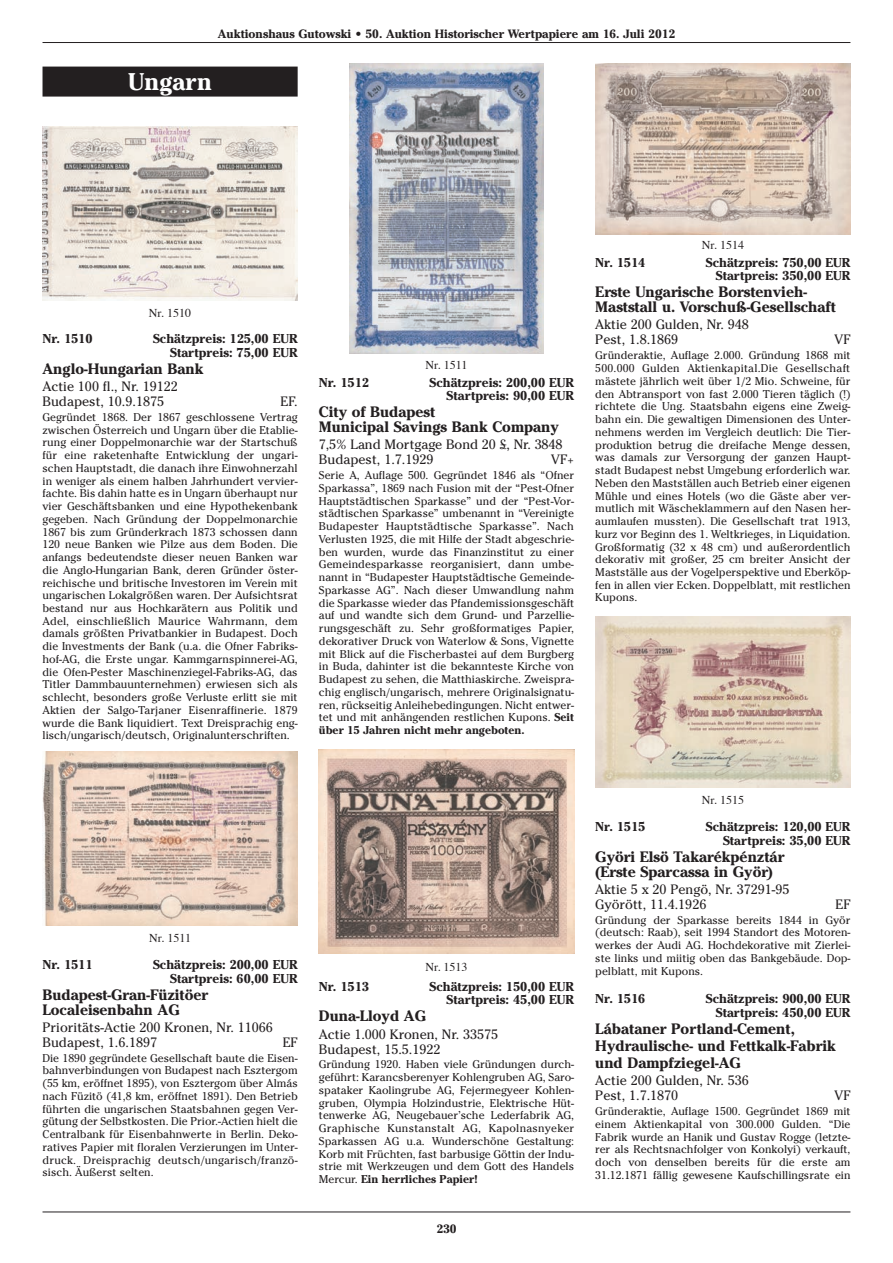
<style>
.page{position:relative;width:893px;height:1263px;background:#fff}
.page>*{position:absolute;margin:0;border:0;box-sizing:border-box;transform-origin:0 0}
.t1{font:700 24px "Cheltenham";color:#fff}
.t2{font:700 15px/15px "Cheltenham";color:#231f20}
.t3{font:13.5px/15px "Cheltenham";color:#231f20}
.t4{font:700 12.75px/13.5px "Cheltenham";color:#231f20;text-align:right}
.t5{font:700 12px "Cheltenham";color:#231f20}
.t6{font:12px "Times";color:#231f20}
.t7{font:11.25px/12.8px "Cheltenham";color:#231f20;text-align:justify}
.s1{font-weight:700}
</style>
<div class="page">
<div style="left:43px;top:67px;width:255px;height:30px;background:#231f20"></div>
<hr style="left:43px;top:42px;width:807px;height:1px;background:#231f20">
<hr style="left:43px;top:1211px;width:807px;height:1px;background:#231f20">
<img style="left:43px;top:126px;width:255px;height:175px">
<img style="left:43px;top:752px;width:255px;height:173px">
<img style="left:350px;top:64px;width:193px;height:289px">
<img style="left:319px;top:750px;width:255px;height:204px">
<img style="left:595px;top:64px;width:255px;height:170px">
<img style="left:595px;top:617px;width:255px;height:170px">
<p class="t5" style="left:218px;top:30px;width:459px">Auktionshaus Gutowski • 50. Auktion Historischer Wertpapiere am 16. Juli 2012</p>
<h1 class="t1" style="left:128px;top:73px;width:85px">Ungarn</h1>
<p class="t6" style="left:149px;top:308px;width:44px">Nr. 1510</p>
<p class="t4" style="left:43px;top:333px;width:52px">Nr. 1510</p>
<p class="t4" style="left:153px;top:333px;width:146px">Schätzpreis: 125,00 EUR<br>Startpreis: 75,00 EUR</p>
<h2 class="t2" style="left:43px;top:363px;width:162px">Anglo-Hungarian Bank</h2>
<p class="t3" style="left:43px;top:379px;width:137px">Actie 100 fl., Nr. 19122<br>Budapest, 10.9.1875</p>
<p class="t3" style="left:281px;top:394px;width:19px">EF.</p>
<p class="t7" style="left:43px;top:410px;width:257px">Gegründet 1868. Der 1867 geschlossene Vertrag zwischen Österreich und Ungarn über die Etablie&shy;rung einer Doppelmonarchie war der Startschuß für eine raketenhafte Entwicklung der ungari&shy;schen Hauptstadt, die danach ihre Einwohnerzahl in weniger als einem halben Jahrhundert vervier&shy;fachte. Bis dahin hatte es in Ungarn überhaupt nur vier Geschäftsbanken und eine Hypothekenbank gegeben. Nach Gründung der Doppelmonarchie 1867 bis zum Gründerkrach 1873 schossen dann 120 neue Banken wie Pilze aus dem Boden. Die anfangs bedeutendste dieser neuen Banken war die Anglo-Hungarian Bank, deren Gründer öster&shy;reichische und britische Investoren im Verein mit ungarischen Lokalgrößen waren. Der Aufsichtsrat bestand nur aus Hochkarätern aus Politik und Adel, einschließlich Maurice Wahrmann, dem damals größten Privatbankier in Budapest. Doch die Investments der Bank (u.a. die Ofner Fabriks&shy;hof-AG, die Erste ungar. Kammgarnspinnerei-AG, die Ofen-Pester Maschinenziegel-Fabriks-AG, das Titler Dammbauunternehmen) erwiesen sich als schlecht, besonders große Verluste erlitt sie mit Aktien der Salgo-Tarjaner Eisenraffinerie. 1879 wurde die Bank liquidiert. Text Dreisprachig eng&shy;lisch/ungarisch/deutsch, Originalunterschriften.</p>
<p class="t6" style="left:426px;top:360px;width:43px">Nr. 1511</p>
<p class="t4" style="left:319px;top:377px;width:52px">Nr. 1512</p>
<p class="t4" style="left:429px;top:377px;width:146px">Schätzpreis: 200,00 EUR<br>Startpreis: 90,00 EUR</p>
<h2 class="t2" style="left:319px;top:406px;width:242px">City of Budapest<br>Municipal Savings Bank Company</h2>
<p class="t3" style="left:319px;top:437px;width:245px">7,5% Land Mortgage Bond 20 £, Nr. 3848<br>Budapest, 1.7.1929</p>
<p class="t3" style="left:551px;top:452px;width:24px">VF+</p>
<p class="t7" style="left:319px;top:469px;width:257px">Serie A, Auflage 500. Gegründet 1846 als “Ofner Sparkassa”, 1869 nach Fusion mit der “Pest-Ofner Hauptstädtischen Sparkasse” und der “Pest-Vor&shy;städtischen Sparkasse” umbenannt in “Vereinigte Budapester Hauptstädtische Sparkasse”. Nach Verlusten 1925, die mit Hilfe der Stadt abgeschrie&shy;ben wurden, wurde das Finanzinstitut zu einer Gemeindesparkasse reorganisiert, dann umbe&shy;nannt in “Budapester Hauptstädtische Gemeinde-Sparkasse AG”. Nach dieser Umwandlung nahm die Sparkasse wieder das Pfandemissionsgeschäft auf und wandte sich dem Grund- und Parzellie&shy;rungsgeschäft zu. Sehr großformatiges Papier, dekorativer Druck von Waterlow &amp; Sons, Vignette mit Blick auf die Fischerbastei auf dem Burgberg in Buda, dahinter ist die bekannteste Kirche von Budapest zu sehen, die Matthiaskirche. Zweispra&shy;chig englisch/ungarisch, mehrere Originalsignatu&shy;ren, rückseitig Anleihebedingungen. Nicht entwer&shy;tet und mit anhängenden restlichen Kupons. <span class="s1">Seit über 15 Jahren nicht mehr angeboten.</span></p>
<p class="t6" style="left:702px;top:240px;width:44px">Nr. 1514</p>
<p class="t4" style="left:595px;top:257px;width:52px">Nr. 1514</p>
<p class="t4" style="left:706px;top:257px;width:146px">Schätzpreis: 750,00 EUR<br>Startpreis: 350,00 EUR</p>
<h2 class="t2" style="left:595px;top:286px;width:242px">Erste Ungarische Borstenvieh-<br>Maststall u. Vorschuß-Gesellschaft</h2>
<p class="t3" style="left:595px;top:317px;width:155px">Aktie 200 Gulden, Nr. 948<br>Pest, 1.8.1869</p>
<p class="t3" style="left:834px;top:332px;width:17px">VF</p>
<p class="t7" style="left:595px;top:349px;width:257px">Gründeraktie, Auflage 2.000. Gründung 1868 mit 500.000 Gulden Aktienkapital.Die Gesellschaft mästete jährlich weit über 1/2 Mio. Schweine, für den Abtransport von fast 2.000 Tieren täglich (!) richtete die Ung. Staatsbahn eigens eine Zweig&shy;bahn ein. Die gewaltigen Dimensionen des Unter&shy;nehmens werden im Vergleich deutlich: Die Tier&shy;produktion betrug die dreifache Menge dessen, was damals zur Versorgung der ganzen Haupt&shy;stadt Budapest nebst Umgebung erforderlich war.<br>Neben den Mastställen auch Betrieb einer eigenen Mühle und eines Hotels (wo die Gäste aber ver&shy;mutlich mit Wäscheklammern auf den Nasen her&shy;aumlaufen mussten). Die Gesellschaft trat 1913, kurz vor Beginn des 1. Weltkrieges, in Liquidation.<br>Großformatig (32 x 48 cm) und außerordentlich dekorativ mit großer, 25 cm breiter Ansicht der Mastställe aus der Vogelperspektive und Eberköp&shy;fen in allen vier Ecken. Doppelblatt, mit restlichen Kupons.</p>
<p class="t6" style="left:149px;top:932px;width:43px">Nr. 1511</p>
<p class="t4" style="left:43px;top:959px;width:52px">Nr. 1511</p>
<p class="t4" style="left:153px;top:959px;width:146px">Schätzpreis: 200,00 EUR<br>Startpreis: 60,00 EUR</p>
<h2 class="t2" style="left:43px;top:988px;width:167px">Budapest-Gran-Füzitöer<br>Localeisenbahn AG</h2>
<p class="t3" style="left:43px;top:1020px;width:232px">Prioritäts-Actie 200 Kronen, Nr. 11066<br>Budapest, 1.6.1897</p>
<p class="t3" style="left:283px;top:1035px;width:16px">EF</p>
<p class="t7" style="left:43px;top:1051px;width:257px">Die 1890 gegründete Gesellschaft baute die Eisen&shy;bahnverbindungen von Budapest nach Esztergom (55 km, eröffnet 1895), von Esztergom über Almás nach Füzitö (41,8 km, eröffnet 1891). Den Betrieb führten die ungarischen Staatsbahnen gegen Ver&shy;gütung der Selbstkosten. Die Prior.-Actien hielt die Centralbank für Eisenbahnwerte in Berlin. Deko&shy;ratives Papier mit floralen Verzierungen im Unter&shy;druck. Dreisprachig deutsch/ungarisch/franzö&shy;sisch. Äußerst selten.</p>
<p class="t6" style="left:425px;top:962px;width:44px">Nr. 1513</p>
<p class="t4" style="left:319px;top:981px;width:52px">Nr. 1513</p>
<p class="t4" style="left:429px;top:981px;width:146px">Schätzpreis: 150,00 EUR<br>Startpreis: 45,00 EUR</p>
<h2 class="t2" style="left:319px;top:1010px;width:109px">Duna-Lloyd AG</h2>
<p class="t3" style="left:319px;top:1026px;width:181px">Actie 1.000 Kronen, Nr. 33575<br>Budapest, 15.5.1922</p>
<p class="t7" style="left:319px;top:1058px;width:257px">Gründung 1920. Haben viele Gründungen durch&shy;geführt: Karancsberenyer Kohlengruben AG, Saro&shy;spataker Kaolingrube AG, Fejermegyeer Kohlen&shy;gruben, Olympia Holzindustrie, Elektrische Hüt&shy;tenwerke AG, Neugebauer’sche Lederfabrik AG, Graphische Kunstanstalt AG, Kapolnasnyeker Sparkassen AG u.a. Wunderschöne Gestaltung:<br>Korb mit Früchten, fast barbusige Göttin der Indu&shy;strie mit Werkzeugen und dem Gott des Handels Mercur. <span class="s1">Ein herrliches Papier!</span></p>
<p class="t5" style="left:436px;top:1225px;width:22px">230</p>
<p class="t6" style="left:702px;top:795px;width:44px">Nr. 1515</p>
<p class="t4" style="left:595px;top:821px;width:52px">Nr. 1515</p>
<p class="t4" style="left:706px;top:821px;width:146px">Schätzpreis: 120,00 EUR<br>Startpreis: 35,00 EUR</p>
<h2 class="t2" style="left:595px;top:850px;width:190px">Györi Elsö Takarékpénztár (Erste Sparcassa in Györ)</h2>
<p class="t3" style="left:595px;top:882px;width:196px">Aktie 5 x 20 Pengö, Nr. 37291-95<br>Györött, 11.4.1926</p>
<p class="t3" style="left:836px;top:897px;width:16px">EF</p>
<p class="t7" style="left:595px;top:913px;width:257px">Gründung der Sparkasse bereits 1844 in Györ (deutsch: Raab), seit 1994 Standort des Motoren&shy;werkes der Audi AG. Hochdekorative mit Zierlei&shy;ste links und miitig oben das Bankgebäude. Dop&shy;pelblatt, mit Kupons.</p>
<p class="t4" style="left:595px;top:993px;width:52px">Nr. 1516</p>
<p class="t4" style="left:706px;top:993px;width:146px">Schätzpreis: 900,00 EUR<br>Startpreis: 450,00 EUR</p>
<h2 class="t2" style="left:595px;top:1021px;width:242px;line-height:17.1px">Lábataner Portland-Cement,<br>Hydraulische- und Fettkalk-Fabrik und Dampfziegel-AG</h2>
<p class="t3" style="left:595px;top:1073px;width:155px">Actie 200 Gulden, Nr. 536<br>Pest, 1.7.1870</p>
<p class="t3" style="left:834px;top:1088px;width:17px">VF</p>
<p class="t7" style="left:595px;top:1105px;width:257px">Gründeraktie, Auflage 1500. Gegründet 1869 mit einem Aktienkapital von 300.000 Gulden. “Die Fabrik wurde an Hanik und Gustav Rogge (letzte&shy;rer als Rechtsnachfolger von Konkolyi) verkauft, doch von denselben bereits für die erste am 31.12.1871 fällig gewesene Kaufschillingsrate ein</p>
</div>
